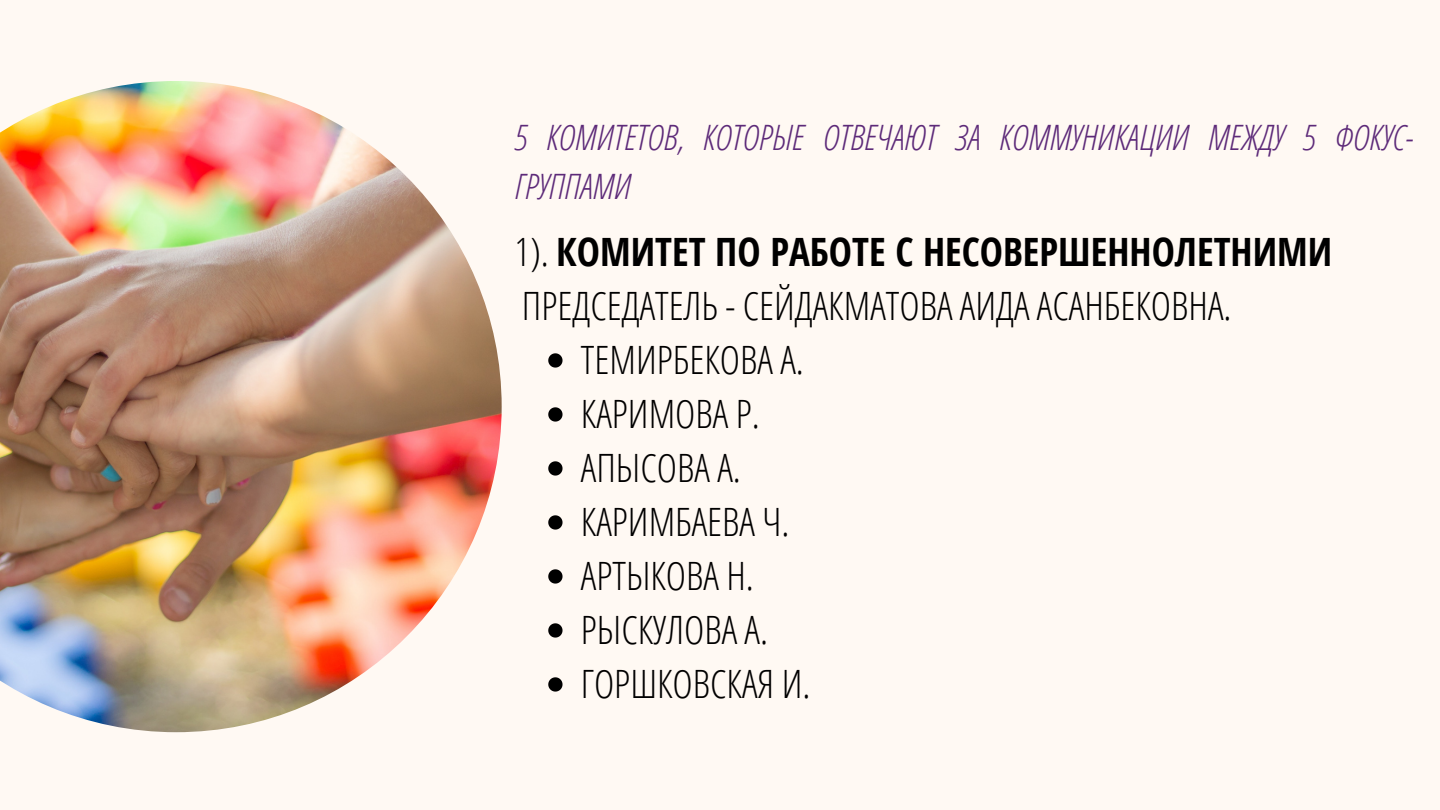
<style>
.page{position:relative;width:1440px;height:810px;background:#fff9f3}
.page>*{position:absolute;margin:0;border:0;box-sizing:border-box;transform-origin:0 0}
.t1{font:300 39.1px "Open Sans Condensed";color:#000}
.t2{font:700 39.1px "Open Sans Condensed";color:#000}
.t3{font:italic 300 35px/48.8px "Open Sans Condensed";color:#5d2a79}
.s1{font-weight:300}
</style>
<div class="page">
<svg style="left:548px;top:353px;width:15px;height:15px"></svg>
<svg style="left:548px;top:407px;width:15px;height:15px"></svg>
<svg style="left:548px;top:461px;width:15px;height:15px"></svg>
<svg style="left:548px;top:515px;width:15px;height:15px"></svg>
<svg style="left:548px;top:569px;width:15px;height:15px"></svg>
<svg style="left:548px;top:623px;width:15px;height:15px"></svg>
<svg style="left:548px;top:677px;width:15px;height:15px"></svg>
<img style="left:0;top:81px;width:502px;height:651px">
<p class="t3" style="left:515px;top:112px;width:900px">5 КОМИТЕТОВ, КОТОРЫЕ ОТВЕЧАЮТ ЗА КОММУНИКАЦИИ МЕЖДУ 5 ФОКУС-<br>ГРУППАМИ</p>
<p class="t2" style="left:515px;top:225px;width:819px"><span class="s1">1).</span> КОМИТЕТ ПО РАБОТЕ С НЕСОВЕРШЕННОЛЕТНИМИ</p>
<p class="t1" style="left:522px;top:279px;width:711px">ПРЕДСЕДАТЕЛЬ - СЕЙДАКМАТОВА АИДА АСАНБЕКОВНА.</p>
<p class="t1" style="left:581px;top:333px;width:224px">ТЕМИРБЕКОВА А.</p>
<p class="t1" style="left:581px;top:387px;width:180px">КАРИМОВА Р.</p>
<p class="t1" style="left:581px;top:441px;width:161px">АПЫСОВА А.</p>
<p class="t1" style="left:581px;top:495px;width:210px">КАРИМБАЕВА Ч.</p>
<p class="t1" style="left:581px;top:549px;width:175px">АРТЫКОВА Н.</p>
<p class="t1" style="left:581px;top:603px;width:189px">РЫСКУЛОВА А.</p>
<p class="t1" style="left:581px;top:657px;width:231px">ГОРШКОВСКАЯ И.</p>
</div>
